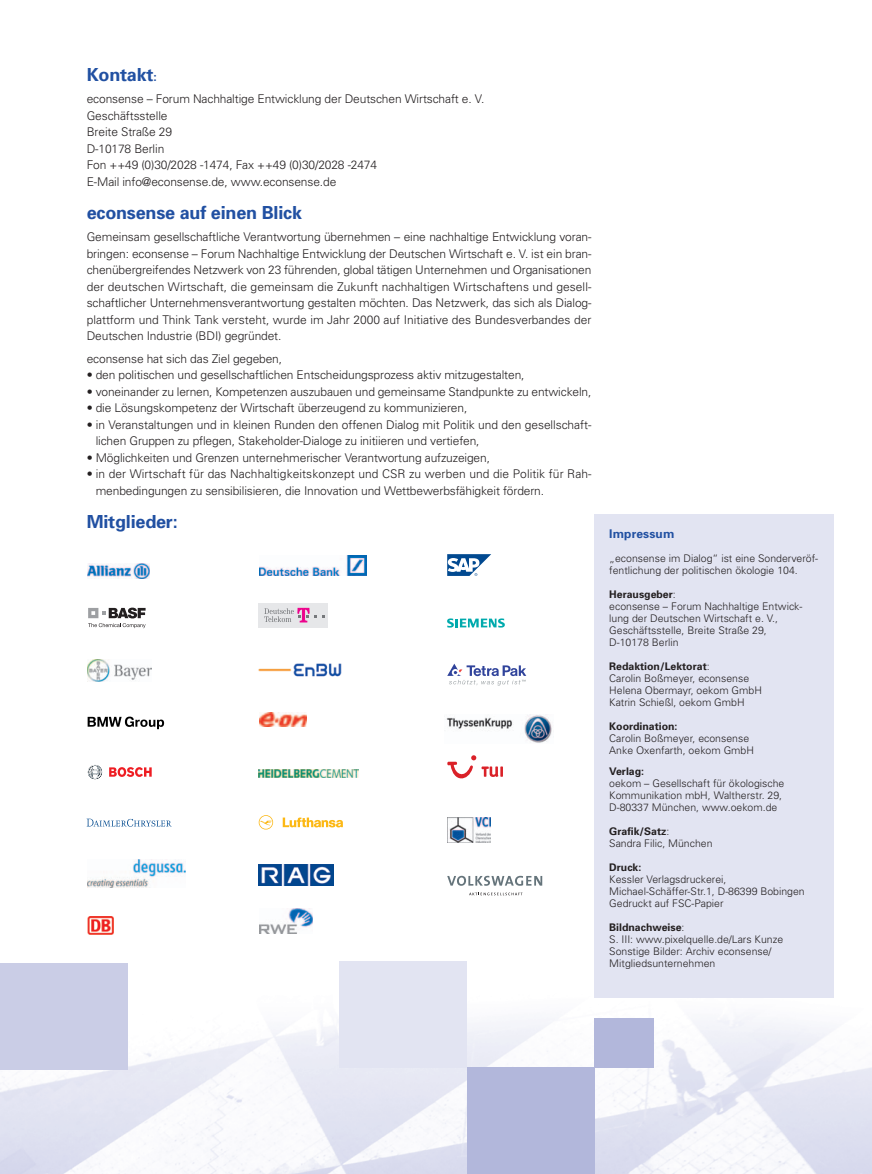
<style>
.page{position:relative;width:872px;height:1174px;background:#fff}
.page>*{position:absolute;margin:0;border:0;box-sizing:border-box;transform-origin:0 0}
.t1{font:700 18px "Univers";letter-spacing:-.01em;color:#2150a2}
.t2{font:300 12px/16.5px "Univers";letter-spacing:-.01em;color:#231f20}
.t3{font:700 12px "Univers";letter-spacing:.01em;color:#2150a2}
.t4{font:300 10.5px/12px "Univers";color:#231f20}
.t5{font:700 10.5px "Univers";color:#231f20}
.s1{font-size:12px}
.s2{font-weight:700}
</style>
<div class="page">
<img style="left:0;top:890px;width:872px;height:284px">
<div style="left:594px;top:514px;width:239px;height:484px;background:#e2e4f2"></div>
<div style="left:594px;top:1018px;width:59px;height:50px;background:#b2b7db"></div>
<div style="left:0;top:963px;width:127px;height:106px;background:#cacde6"></div>
<div style="left:467px;top:1068px;width:127px;height:106px;background:#b2b7db"></div>
<div style="left:339px;top:961px;width:128px;height:107px;background:#e2e4f2"></div>
<img style="left:87px;top:563px;width:62px;height:16px">
<img style="left:259px;top:555px;width:107px;height:20px">
<svg style="left:447px;top:554px;width:44px;height:22px"></svg>
<svg style="left:88px;top:607px;width:58px;height:21px"></svg>
<div style="left:259px;top:603px;width:69px;height:24px;background:#e6e7e9"></div>
<svg style="left:264px;top:608px;width:61px;height:14px"></svg>
<svg style="left:447px;top:618px;width:58px;height:9px"></svg>
<img style="left:88px;top:659px;width:64px;height:22px">
<img style="left:258px;top:663px;width:84px;height:14px">
<svg style="left:447px;top:663px;width:79px;height:22px"></svg>
<svg style="left:88px;top:716px;width:76px;height:13px"></svg>
<img style="left:259px;top:712px;width:48px;height:14px">
<img style="left:446px;top:714px;width:106px;height:29px">
<svg style="left:88px;top:765px;width:15px;height:15px"></svg>
<svg style="left:109px;top:767px;width:43px;height:10px"></svg>
<img style="left:259px;top:769px;width:99px;height:8px">
<svg style="left:447px;top:755px;width:56px;height:23px"></svg>
<svg style="left:87px;top:818px;width:84px;height:8px"></svg>
<svg style="left:259px;top:815px;width:14px;height:14px"></svg>
<svg style="left:283px;top:817px;width:60px;height:10px"></svg>
<img style="left:447px;top:817px;width:43px;height:25px">
<img style="left:88px;top:859px;width:97px;height:28px">
<img style="left:259px;top:864px;width:75px;height:21px">
<svg style="left:447px;top:875px;width:95px;height:10px"></svg>
<svg style="left:469px;top:892px;width:53px;height:3px"></svg>
<div style="left:86px;top:909px;width:41px;height:30px;background:#fff"></div>
<img style="left:87px;top:916px;width:27px;height:18px">
<div style="left:226px;top:906px;width:126px;height:35px;background:#fff"></div>
<img style="left:259px;top:908px;width:53px;height:26px">
<h1 class="t1" style="left:87px;top:68px;width:71px">Kontakt<span class="s1">:</span></h1>
<p class="t2" style="left:87px;top:92px;width:399px">econsense – Forum Nachhaltige Entwicklung der Deutschen Wirtschaft e. V.<br>Geschäftsstelle<br>Breite Straße 29<br>D-10178 Berlin<br>Fon ++49 (0)30/2028 -1474, Fax ++49 (0)30/2028 -2474<br>E-Mail info@econsense.de, www.econsense.de</p>
<h1 class="t1" style="left:87px;top:206px;width:217px">econsense auf einen Blick</h1>
<p class="t2" style="left:87px;top:230px;width:506px;text-align:justify">Gemeinsam gesellschaftliche Verantwortung übernehmen – eine nachhaltige Entwicklung voran&shy;bringen: econsense – Forum Nachhaltige Entwicklung der Deutschen Wirtschaft e. V. ist ein bran&shy;chenübergreifendes Netzwerk von 23 führenden, global tätigen Unternehmen und Organisationen der deutschen Wirtschaft, die gemeinsam die Zukunft nachhaltigen Wirtschaftens und gesell&shy;schaftlicher Unternehmensverantwortung gestalten möchten. Das Netzwerk, das sich als Dialog&shy;plattform und Think Tank versteht, wurde im Jahr 2000 auf Initiative des Bundesverbandes der Deutschen Industrie (BDI) gegründet.</p>
<p class="t2" style="left:87px;top:351px;width:197px">econsense hat sich das Ziel gegeben,</p>
<p class="t2" style="left:87px;top:368px;width:439px">• den politischen und gesellschaftlichen Entscheidungsprozess aktiv mitzugestalten,</p>
<p class="t2" style="left:87px;top:384px;width:506px">• voneinander zu lernen, Kompetenzen auszubauen und gemeinsame Standpunkte zu entwickeln,</p>
<p class="t2" style="left:87px;top:401px;width:382px">• die Lösungskompetenz der Wirtschaft überzeugend zu kommunizieren,</p>
<p class="t2" style="left:96px;top:417px;width:497px;text-indent:-9px">• in Veranstaltungen und in kleinen Runden den offenen Dialog mit Politik und den gesellschaft&shy;lichen Gruppen zu pflegen, Stakeholder-Dialoge zu initiieren und vertiefen,</p>
<p class="t2" style="left:87px;top:450px;width:405px">• Möglichkeiten und Grenzen unternehmerischer Verantwortung aufzuzeigen,</p>
<p class="t2" style="left:96px;top:467px;width:497px;text-indent:-9px">• in der Wirtschaft für das Nachhaltigkeitskonzept und CSR zu werben und die Politik für Rah&shy;menbedingungen zu sensibilisieren, die Innovation und Wettbewerbsfähigkeit fördern.</p>
<h1 class="t1" style="left:87px;top:515px;width:92px">Mitglieder:</h1>
<p class="t3" style="left:609px;top:529px;width:67px">Impressum</p>
<p class="t4" style="left:609px;top:553px;width:210px">„econsense im Dialog“ ist eine Sonderveröf&shy;fentlichung der politischen ökologie 104.</p>
<p class="t4" style="left:609px;top:589px;width:195px"><span class="s2">Herausgeber</span>:<br>econsense – Forum Nachhaltige Entwick&shy;lung der Deutschen Wirtschaft e. V.,<br>Geschäftsstelle, Breite Straße 29,<br>D-10178 Berlin</p>
<p class="t4" style="left:609px;top:661px;width:154px"><span class="s2">Redaktion/Lektorat</span>:<br>Carolin Boßmeyer, econsense<br>Helena Obermayr, oekom GmbH<br>Katrin Schießl, oekom GmbH</p>
<p class="t5" style="left:609px;top:722px;width:70px">Koordination:</p>
<p class="t4" style="left:609px;top:733px;width:146px">Carolin Boßmeyer, econsense<br>Anke Oxenfarth, oekom GmbH</p>
<p class="t5" style="left:609px;top:767px;width:36px">Verlag:</p>
<p class="t4" style="left:609px;top:778px;width:177px">oekom – Gesellschaft für ökologische<br>Kommunikation mbH, Waltherstr. 29,<br>D-80337 München, www.oekom.de</p>
<p class="t4" style="left:609px;top:826px;width:105px"><span class="s2">Grafik/Satz</span>:<br>Sandra Filic, München</p>
<p class="t5" style="left:609px;top:863px;width:34px">Druck:</p>
<p class="t4" style="left:609px;top:874px;width:197px">Kessler Verlagsdruckerei,<br>Michael-Schäffer-Str.1, D-86399 Bobingen<br>Gedruckt auf FSC-Papier</p>
<p class="t4" style="left:609px;top:922px;width:175px"><span class="s2">Bildnachweise</span>:<br>S. III: www.pixelquelle.de/Lars Kunze<br>Sonstige Bilder: Archiv econsense/<br>Mitgliedsunternehmen</p>
</div>
